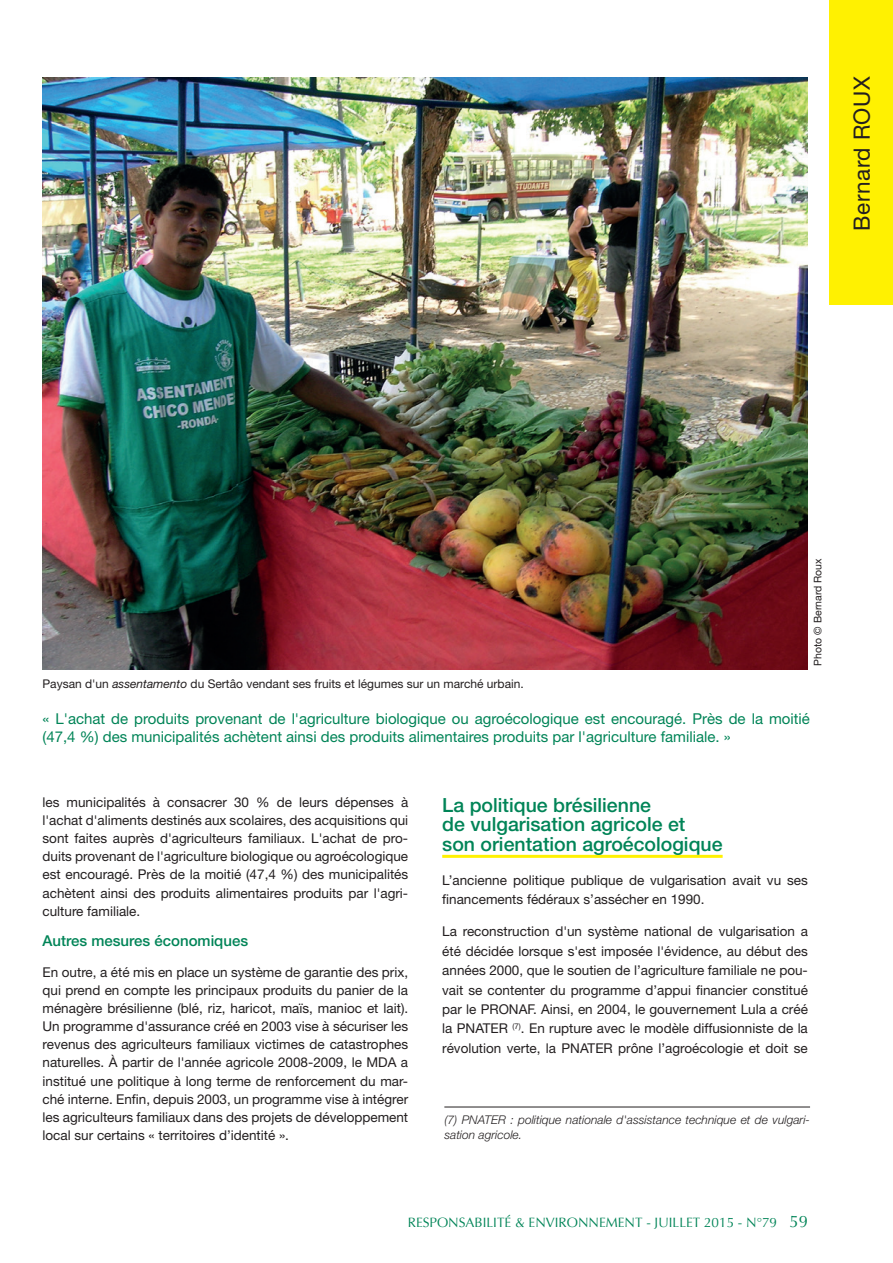
<style>
.page{position:relative;width:893px;height:1263px;background:#fff}
.page>*{position:absolute;margin:0;border:0;box-sizing:border-box;transform-origin:0 0}
.t1{font:22.5px "Helvetica Neue";letter-spacing:.02em;color:#231f20}
.t2{font:500 19.5px/19.4px "Helvetica Neue";color:#008457}
.t3{font:15px/18px "Helvetica Neue";color:#008457}
.t4{font:500 15px "Helvetica Neue";color:#008457}
.t5{font:13.5px/18px "Helvetica Neue";color:#231f20;text-align:justify}
.t6{font:13.5px "Optima";color:#008457}
.t7{font:italic 300 12px/14.4px "Helvetica Neue";color:#231f20}
.t8{font:12px "Helvetica Neue";color:#231f20}
.t9{font:10.5px "Helvetica Neue";color:#231f20}
.s1{font-style:italic}
.s2{font-size:16.5px}
</style>
<div class="page">
<div style="left:829px;top:0;width:64px;height:304px;background:#fff101"></div>
<hr style="left:442px;top:855px;width:281px;height:3px;background:#fff101">
<img style="left:43px;top:78px;width:765px;height:591px">
<hr style="left:444px;top:1107px;width:366px;height:1px;background:#231f20">
<h1 class="t1" style="left:848px;top:231px;width:156px;rotate:-90deg">Bernard ROUX</h1>
<p class="t9" style="left:811px;top:665px;width:109px;rotate:-90deg">Photo © Bernard Roux</p>
<p class="t8" style="left:43px;top:677px;width:483px">Paysan d'un <span class="s1">assentamento</span> du Sertâo vendant ses fruits et légumes sur un marché urbain.</p>
<p class="t3" style="left:43px;top:710px;width:769px">« L'achat de produits provenant de l'agriculture biologique ou agroécologique est encouragé. Près de la moitié (47,4 %) des municipalités achètent ainsi des produits alimentaires produits par l'agriculture familiale. »</p>
<p class="t5" style="left:43px;top:793px;width:367px">les municipalités à consacrer 30 % de leurs dépenses à l'achat d'aliments destinés aux scolaires, des acquisitions qui sont faites auprès d'agriculteurs familiaux. L'achat de pro&shy;duits provenant de l'agriculture biologique ou agroécologique est encouragé. Près de la moitié (47,4 %) des municipalités achètent ainsi des produits alimentaires produits par l'agri&shy;culture familiale.</p>
<p class="t4" style="left:43px;top:932px;width:207px">Autres mesures économiques</p>
<p class="t5" style="left:43px;top:963px;width:367px">En outre, a été mis en place un système de garantie des prix, qui prend en compte les principaux produits du panier de la ménagère brésilienne (blé, riz, haricot, maïs, manioc et lait).<br>Un programme d'assurance créé en 2003 vise à sécuriser les revenus des agriculteurs familiaux victimes de catastrophes naturelles. À partir de l'année agricole 2008-2009, le MDA a institué une politique à long terme de renforcement du mar&shy;ché interne. Enfin, depuis 2003, un programme vise à intégrer les agriculteurs familiaux dans des projets de développement local sur certains « territoires d’identité ».</p>
<h2 class="t2" style="left:442px;top:795px;width:282px">La politique brésilienne<br>de vulgarisation agricole et son orientation agroécologique</h2>
<p class="t5" style="left:442px;top:870px;width:367px;line-height:19.4px">L’ancienne politique publique de vulgarisation avait vu ses financements fédéraux s’assécher en 1990.</p>
<p class="t5" style="left:442px;top:922px;width:367px;line-height:19.4px">La reconstruction d'un système national de vulgarisation a été décidée lorsque s'est imposée l'évidence, au début des années 2000, que le soutien de l’agriculture familiale ne pou&shy;vait se contenter du programme d’appui financier constitué par le PRONAF. Ainsi, en 2004, le gouvernement Lula a créé la PNATER <sup>(7)</sup>. En rupture avec le modèle diffusionniste de la révolution verte, la PNATER prône l’agroécologie et doit se</p>
<p class="t7" style="left:444px;top:1112px;width:367px">(7) PNATER : politique nationale d'assistance technique et de vulgari&shy;sation agricole.</p>
<p class="t6" style="left:408px;top:1215px;width:402px">RESPONSABILITÉ &amp; ENVIRONNEMENT - JUILLET 2015 - N°79 <span class="s2">59</span></p>
</div>
